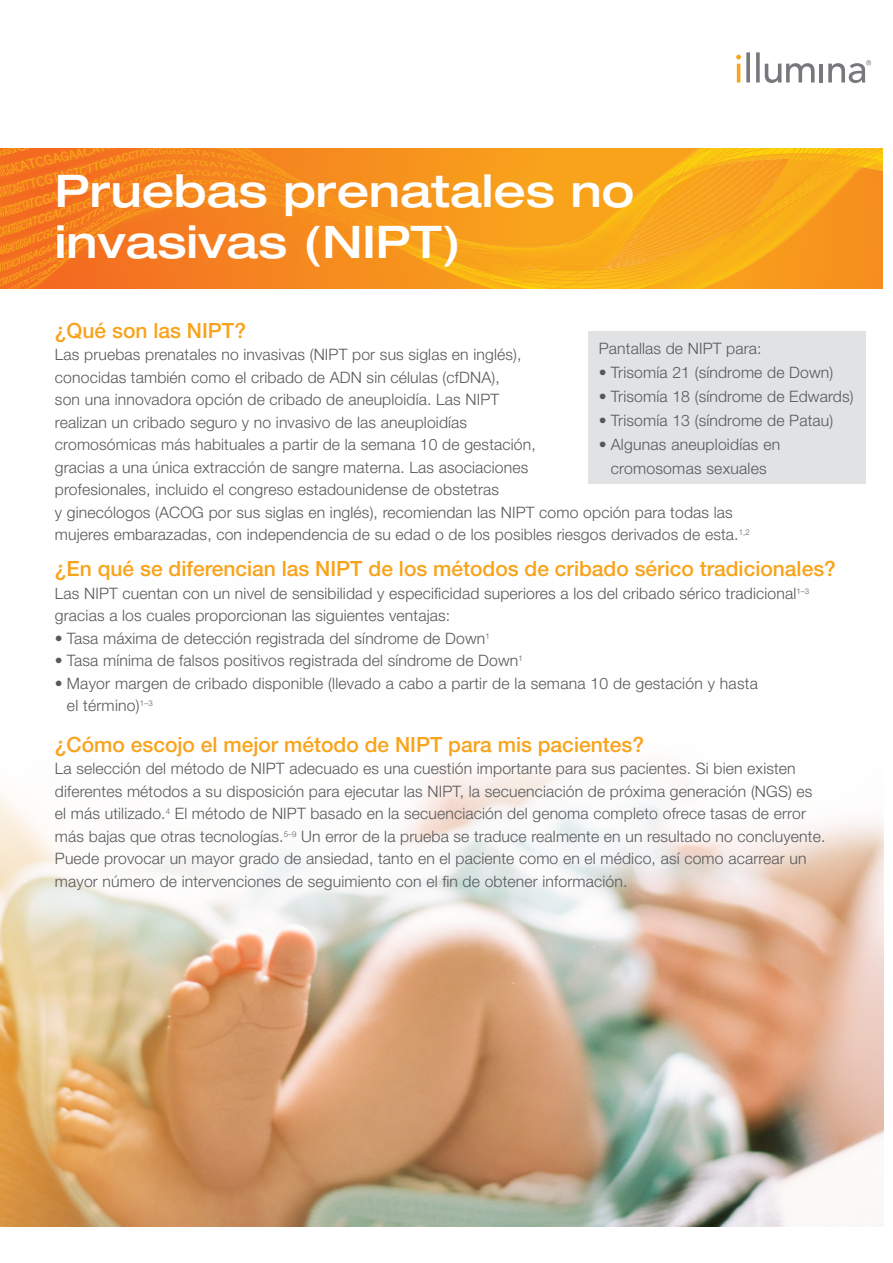
<style>
.page{position:relative;width:893px;height:1263px;background:#fff}
.page>*{position:absolute;margin:0;border:0;box-sizing:border-box;transform-origin:0 0}
.t1{font:500 expanded 45px/51px "Helvetica Neue LT Std";color:#fff}
.A-Head{font:500 21px "Helvetica Neue LT Std";color:#f9a31b}
.Body_Copy{font:300 15.75px/22.5px "Helvetica Neue LT Std";letter-spacing:.01em;color:#57585a}
</style>
<div class="page">
<hr style="left:737px;top:64px;width:3px;height:18px;background:#f9a31b">
<svg style="left:746px;top:52px;width:4px;height:30px"></svg>
<svg style="left:756px;top:52px;width:4px;height:30px"></svg>
<svg style="left:765px;top:63px;width:50px;height:20px"></svg>
<hr style="left:819px;top:64px;width:4px;height:18px;background:#76787b">
<svg style="left:736px;top:55px;width:5px;height:4px"></svg>
<svg style="left:828px;top:60px;width:43px;height:23px"></svg>
<img style="left:0;top:148px;width:882px;height:140px">
<img style="left:1px;top:408px;width:882px;height:819px">
<div style="left:588px;top:331px;width:277px;height:153px;background:#e1e2e4"></div>
<p class="t1" style="left:55px;top:165px;width:581px">Pruebas prenatales no invasivas (NIPT)</p>
<p class="A-Head" style="left:55px;top:318px;width:193px">¿Qué son las NIPT?</p>
<p class="Body_Copy" style="left:55px;top:343px;width:696px">Las pruebas prenatales no invasivas (NIPT por sus siglas en inglés),<br>conocidas también como el cribado de ADN sin células (cfDNA),<br>son una innovadora opción de cribado de aneuploidía. Las NIPT<br>realizan un cribado seguro y no invasivo de las aneuploidías<br>cromosómicas más habituales a partir de la semana 10 de gestación,<br>gracias a una única extracción de sangre materna. Las asociaciones<br>profesionales, incluido el congreso estadounidense de obstetras<br>y ginecólogos (ACOG por sus siglas en inglés), recomiendan las NIPT como opción para todas las mujeres embarazadas, con independencia de su edad o de los posibles riesgos derivados de esta.<sup>1,2</sup></p>
<p class="A-Head" style="left:55px;top:556px;width:782px">¿En qué se diferencian las NIPT de los métodos de cribado sérico tradicionales?</p>
<p class="Body_Copy" style="left:55px;top:582px;width:756px">Las NIPT cuentan con un nivel de sensibilidad y especificidad superiores a los del cribado sérico tradicional<sup>1–3 </sup>gracias a los cuales proporcionan las siguientes ventajas:</p>
<p class="Body_Copy" style="left:55px;top:627px;width:436px">• Tasa máxima de detección registrada del síndrome de Down<sup>1</sup></p>
<p class="Body_Copy" style="left:55px;top:649px;width:469px">• Tasa mínima de falsos positivos registrada del síndrome de Down<sup>1</sup></p>
<p class="Body_Copy" style="left:67px;top:672px;width:692px;text-indent:-12px">• Mayor margen de cribado disponible (llevado a cabo a partir de la semana 10 de gestación y hasta el término)<sup>1–3</sup></p>
<p class="A-Head" style="left:55px;top:732px;width:591px">¿Cómo escojo el mejor método de NIPT para mis pacientes?</p>
<p class="Body_Copy" style="left:55px;top:757px;width:772px">La selección del método de NIPT adecuado es una cuestión importante para sus pacientes. Si bien existen diferentes métodos a su disposición para ejecutar las NIPT, la secuenciación de próxima generación (NGS) es el más utilizado.<sup>4</sup> El método de NIPT basado en la secuenciación del genoma completo ofrece tasas de error más bajas que otras tecnologías.<sup>5–9</sup> Un error de la prueba se traduce realmente en un resultado no concluyente.<br>Puede provocar un mayor grado de ansiedad, tanto en el paciente como en el médico, así como acarrear un mayor número de intervenciones de seguimiento con el fin de obtener información.</p>
<p class="Body_Copy" style="left:599px;top:336px;width:164px">Pantallas de NIPT para:</p>
<p class="Body_Copy" style="left:599px;top:360px;width:236px">• Trisomía 21 (síndrome de Down)</p>
<p class="Body_Copy" style="left:599px;top:384px;width:256px">• Trisomía 18 (síndrome de Edwards)</p>
<p class="Body_Copy" style="left:599px;top:408px;width:236px">• Trisomía 13 (síndrome de Patau)</p>
<p class="Body_Copy" style="left:599px;top:432px;width:183px;line-height:24px;text-align:center">• Algunas aneuploidías en cromosomas sexuales</p>
</div>
